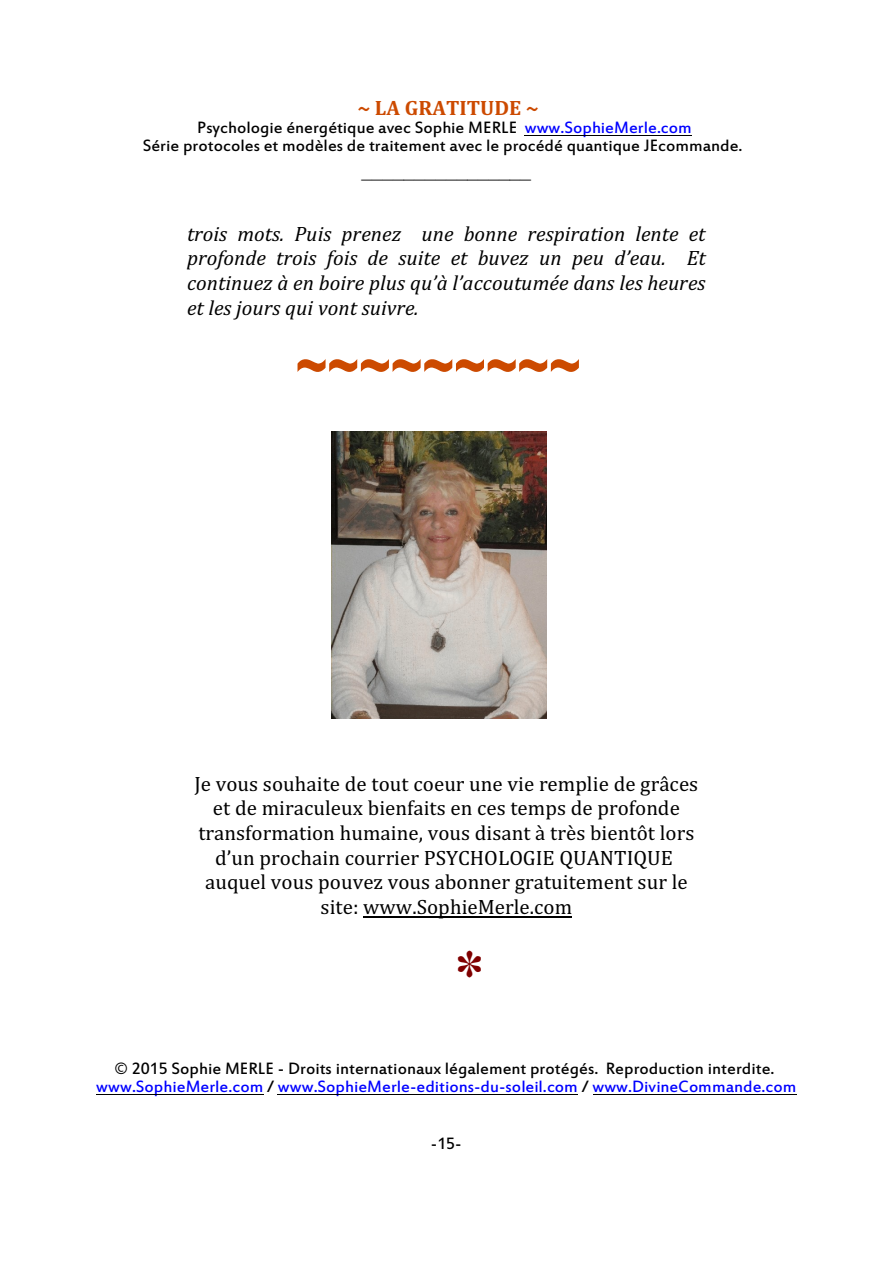
<style>
.page{position:relative;width:894px;height:1263px;background:#fff}
.page>*{position:absolute;margin:0;border:0;box-sizing:border-box;transform-origin:0 0}
.t1{font:700 66px "Arial Narrow";color:#cc4a00}
.t2{font:21px/24.6px "Cambria";letter-spacing:.005em;color:#000;text-align:center}
.t3{font:italic 21px/24.6px "Cambria";color:#000;text-align:justify}
.t4{font:21px "Times New Roman";color:#000}
.t5{font:700 21px "Cambria";color:#cc4a00}
.t6{font:18px/18.1px "Estrangelo Edessa";color:#000;text-align:center}
.s1{color:#00f}
</style>
<div class="page">
<hr style="left:525px;top:135px;width:167px;height:1px;background:#000">
<hr style="left:96px;top:1094px;width:167px;height:1px;background:#000">
<hr style="left:278px;top:1094px;width:300px;height:1px;background:#000">
<hr style="left:593px;top:1094px;width:203px;height:1px;background:#000">
<hr style="left:363px;top:917px;width:209px;height:1px;background:#000">
<img style="left:331px;top:432px;width:215px;height:287px">
<p class="t5" style="left:358px;top:98px;width:182px">~ LA GRATITUDE ~</p>
<p class="t6" style="left:143px;top:120px;width:601px">Psychologie énergétique avec Sophie MERLE <span class="s1">www.SophieMerle.com<br></span>Série protocoles et modèles de traitement avec le procédé quantique JEcommande.</p>
<p class="t4" style="left:361px;top:162px;width:171px">________________</p>
<p class="t3" style="left:187px;top:223px;width:520px">trois mots. Puis prenez une bonne respiration lente et profonde trois fois de suite et buvez un peu d’eau. Et continuez à en boire plus qu’à l’accoutumée dans les heures et les jours qui vont suivre.</p>
<h1 class="t1" style="left:296px;top:341px;width:286px">~~~~~~~~~</h1>
<p class="t2" style="left:194px;top:772px;width:505px">Je vous souhaite de tout coeur une vie remplie de grâces et de miraculeux bienfaits en ces temps de profonde transformation humaine, vous disant à très bientôt lors d’un prochain courrier PSYCHOLOGIE QUANTIQUE auquel vous pouvez vous abonner gratuitement sur le site: www.SophieMerle.com</p>
<p class="t6" style="left:96px;top:1061px;width:702px">© 2015 Sophie MERLE - Droits internationaux légalement protégés. Reproduction interdite. <span class="s1">www.SophieMerle.com</span> / <span class="s1">www.SophieMerle-editions-du-soleil.com</span> / <span class="s1">www.DivineCommande.com</span></p>
<p class="t6" style="left:431px;top:1137px;width:32px">-15-</p>
</div>
